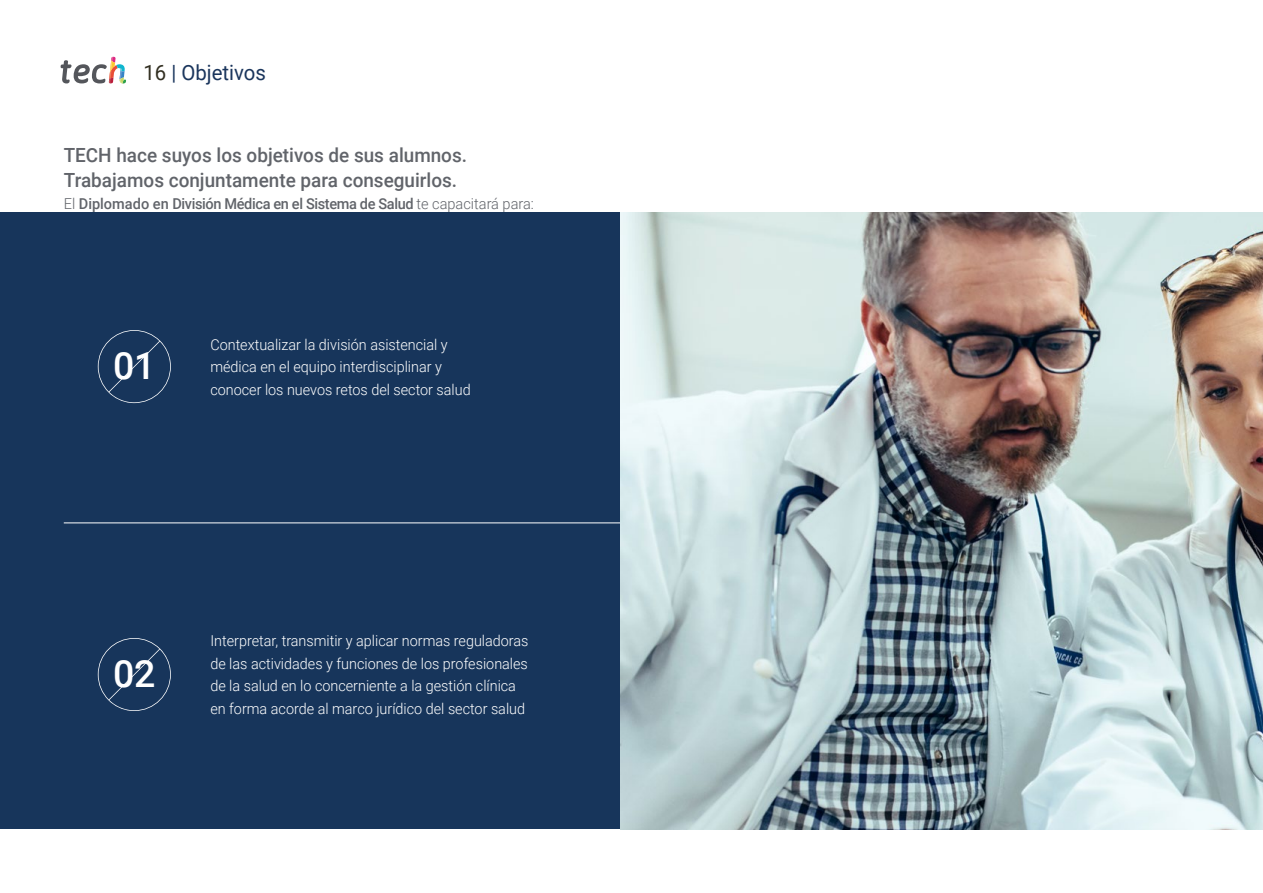
<style>
.page{position:relative;width:1263px;height:893px;background:#fff}
.page>*{position:absolute;margin:0;border:0;box-sizing:border-box;transform-origin:0 0}
.t1{font:500 37.5px "Roboto";color:#fff}
.t2{font:21px "Roboto";color:#1a355c}
.t3{font:500 19.5px/25.5px "Roboto";color:#61646a}
.t4{font:300 15px/22.5px "Roboto";color:#fff;scale:.96 1}
.t5{font:500 15px "Roboto";letter-spacing:-.025em;color:#61646a}
.s1{color:#312e20}
.s2{font-weight:300}
</style>
<div class="page">
<svg style="left:61px;top:57px;width:65px;height:27px"></svg>
<div style="left:0;top:213px;width:621px;height:616px;background:#17355b"></div>
<svg style="left:98px;top:330px;width:73px;height:73px"></svg>
<svg style="left:98px;top:638px;width:73px;height:73px"></svg>
<hr style="left:64px;top:523px;width:1199px;height:1px;background:#fff">
<img style="left:621px;top:213px;width:642px;height:616px">
<h2 class="t2" style="left:144px;top:57px;width:124px"><span class="s1">16</span> | Objetivos</h2>
<h3 class="t3" style="left:64px;top:141px;width:405px">TECH hace suyos los objetivos de sus alumnos.<br>Trabajamos conjuntamente para conseguirlos.</h3>
<p class="t5" style="left:64px;top:193px;width:472px"><span class="s2">El</span> Diplomado en División Médica en el Sistema de Salud <span class="s2">te capacitará para:</span></p>
<h1 class="t1" style="left:113px;top:340px;width:44px">01</h1>
<p class="t4" style="left:210px;top:333px;width:273px">Contextualizar la división asistencial y médica en el equipo interdisciplinar y conocer los nuevos retos del sector salud</p>
<h1 class="t1" style="left:113px;top:648px;width:44px">02</h1>
<p class="t4" style="left:210px;top:629px;width:333px">Interpretar, transmitir y aplicar normas reguladoras de las actividades y funciones de los profesionales de la salud en lo concerniente a la gestión clínica en forma acorde al marco jurídico del sector salud</p>
</div>
